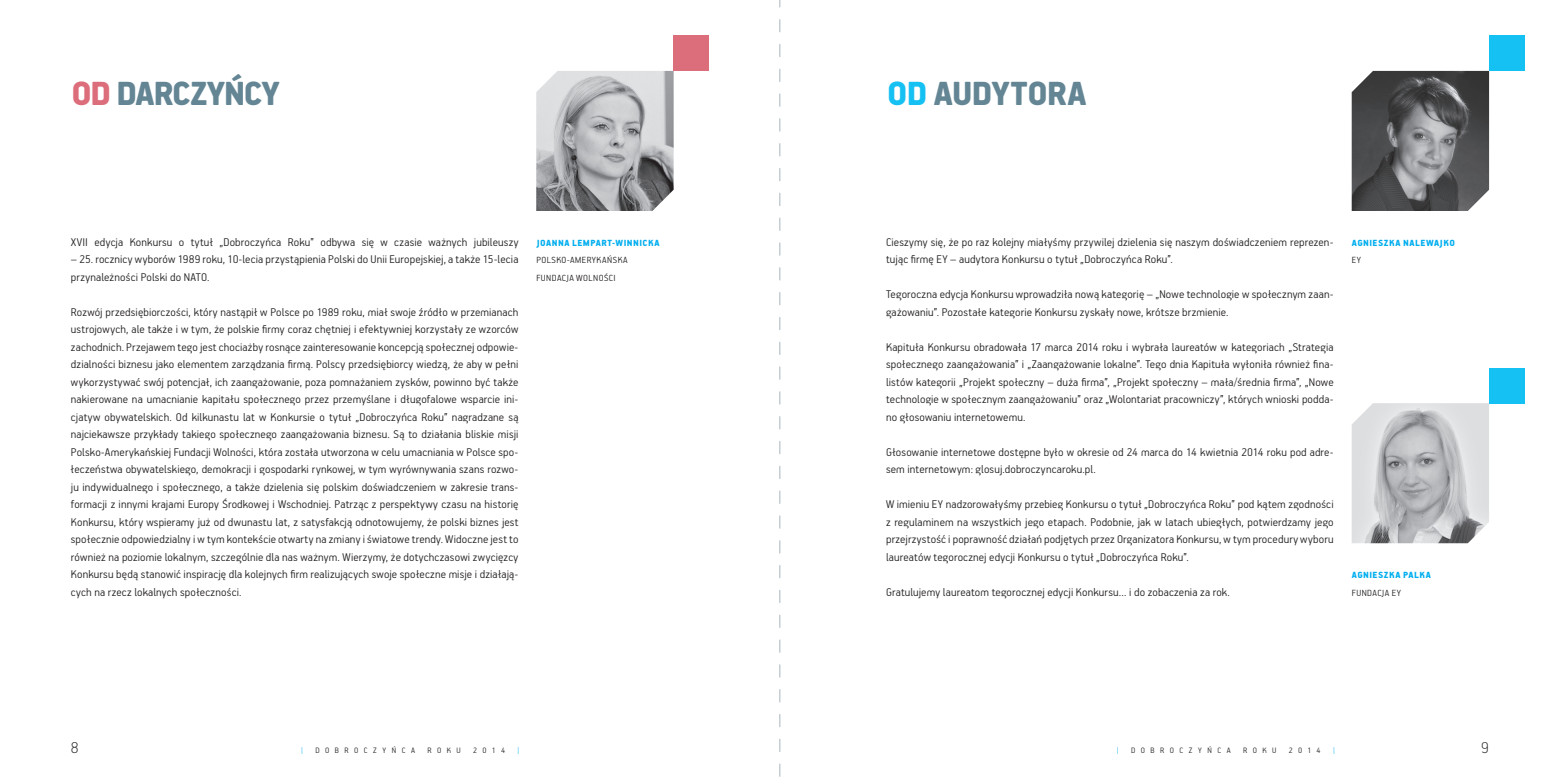
<style>
.page{position:relative;width:1560px;height:780px;background:#fff}
.page>*{position:absolute;margin:0;border:0;box-sizing:border-box;transform-origin:0 0}
.t1{font:900 37.5px "PF Handbook Pro";letter-spacing:-.035em;color:#638594}
.t2{font:100 17.5px "PF Handbook Pro";color:#231f20}
.t3{font:300 12.5px/17.5px "PF Handbook Pro";letter-spacing:.015em;color:#231f20}
.t4{font:900 10px "PF Handbook Pro";letter-spacing:.05em;color:#00aeef}
.t5{font:300 10px/17.5px "PF Handbook Pro";letter-spacing:.045em;color:#231f20}
.t6{font:300 8.75px "PF Handbook Pro";letter-spacing:.625em;color:#231f20}
.t7{font:300 8.75px "PF Handbook Pro";color:#00aeef}
.s1{color:#dc6d7a}
.s2{color:#15c0f2}
</style>
<div class="page">
<img style="left:536px;top:71px;width:137px;height:140px">
<div style="left:673px;top:35px;width:35px;height:35px;background:#dc6d7a"></div>
<img style="left:1351px;top:71px;width:137px;height:140px">
<img style="left:1352px;top:403px;width:136px;height:140px">
<div style="left:1488px;top:36px;width:35px;height:35px;background:#15c0f2"></div>
<div style="left:1488px;top:368px;width:35px;height:35px;background:#15c0f2"></div>
<svg style="left:779px;top:0;width:1px;height:777px"></svg>
<h1 class="t1" style="left:71px;top:71px;width:210px"><span class="s1">OD</span> DARCZYŃCY</h1>
<p class="t3" style="left:71px;top:232px;width:449px">XVII edycja Konkursu o tytuł „Dobroczyńca Roku” odbywa się w czasie ważnych jubileuszy</p>
<p class="t3" style="left:71px;top:250px;width:449px">– 25. rocznicy wyborów 1989 roku, 10-lecia przystąpienia Polski do Unii Europejskiej, a także 15-lecia przynależności Polski do NATO.</p>
<p class="t3" style="left:71px;top:302px;width:449px;text-align:justify">Rozwój przedsiębiorczości, który nastąpił w Polsce po 1989 roku, miał swoje źródło w przemianach ustrojowych, ale także i w tym, że polskie firmy coraz chętniej i efektywniej korzystały ze wzorców zachodnich. Przejawem tego jest chociażby rosnące zainteresowanie koncepcją społecznej odpowie&shy;dzialności biznesu jako elementem zarządzania firmą. Polscy przedsiębiorcy wiedzą, że aby w pełni wykorzystywać swój potencjał, ich zaangażowanie, poza pomnażaniem zysków, powinno być także nakierowane na umacnianie kapitału społecznego przez przemyślane i długofalowe wsparcie ini&shy;cjatyw obywatelskich. Od kilkunastu lat w Konkursie o tytuł „Dobroczyńca Roku” nagradzane są najciekawsze przykłady takiego społecznego zaangażowania biznesu. Są to działania bliskie misji Polsko-Amerykańskiej Fundacji Wolności, która została utworzona w celu umacniania w Polsce spo&shy;łeczeństwa obywatelskiego, demokracji i gospodarki rynkowej, w tym wyrównywania szans rozwo&shy;ju indywidualnego i społecznego, a także dzielenia się polskim doświadczeniem w zakresie trans&shy;formacji z innymi krajami Europy Środkowej i Wschodniej. Patrząc z perspektywy czasu na historię Konkursu, który wspieramy już od dwunastu lat, z satysfakcją odnotowujemy, że polski biznes jest społecznie odpowiedzialny i w tym kontekście otwarty na zmiany i światowe trendy. Widoczne jest to również na poziomie lokalnym, szczególnie dla nas ważnym. Wierzymy, że dotychczasowi zwycięzcy Konkursu będą stanowić inspirację dla kolejnych firm realizujących swoje społeczne misje i działają&shy;cych na rzecz lokalnych społeczności.</p>
<p class="t4" style="left:536px;top:236px;width:125px">JOANNA LEMPART-WINNICKA</p>
<p class="t5" style="left:536px;top:251px;width:93px">POLSKO-AMERYKAŃSKA<br>FUNDACJA WOLNOŚCI</p>
<h1 class="t1" style="left:886px;top:71px;width:201px"><span class="s2">OD</span> AUDYTORA</h1>
<p class="t3" style="left:886px;top:232px;width:449px">Cieszymy się, że po raz kolejny miałyśmy przywilej dzielenia się naszym doświadczeniem reprezen&shy;tując firmę EY – audytora Konkursu o tytuł „Dobroczyńca Roku”.</p>
<p class="t3" style="left:886px;top:285px;width:449px">Tegoroczna edycja Konkursu wprowadziła nową kategorię – „Nowe technologie w społecznym zaan&shy;gażowaniu”. Pozostałe kategorie Konkursu zyskały nowe, krótsze brzmienie.</p>
<p class="t3" style="left:886px;top:337px;width:449px;text-align:justify">Kapituła Konkursu obradowała 17 marca 2014 roku i wybrała laureatów w kategoriach „Strategia społecznego zaangażowania” i „Zaangażowanie lokalne”. Tego dnia Kapituła wyłoniła również fina&shy;listów kategorii „Projekt społeczny – duża firma”, „Projekt społeczny – mała/średnia firma”, „Nowe technologie w społecznym zaangażowaniu” oraz „Wolontariat pracowniczy”, których wnioski podda&shy;no głosowaniu internetowemu.</p>
<p class="t3" style="left:886px;top:442px;width:449px">Głosowanie internetowe dostępne było w okresie od 24 marca do 14 kwietnia 2014 roku pod adre&shy;sem internetowym: glosuj.dobroczyncaroku.pl.</p>
<p class="t3" style="left:886px;top:495px;width:449px;text-align:justify">W imieniu EY nadzorowałyśmy przebieg Konkursu o tytuł „Dobroczyńca Roku” pod kątem zgodności z regulaminem na wszystkich jego etapach. Podobnie, jak w latach ubiegłych, potwierdzamy jego przejrzystość i poprawność działań podjętych przez Organizatora Konkursu, w tym procedury wyboru laureatów tegorocznej edycji Konkursu o tytuł „Dobroczyńca Roku”.</p>
<p class="t3" style="left:886px;top:582px;width:345px">Gratulujemy laureatom tegorocznej edycji Konkursu… i do zobaczenia za rok.</p>
<p class="t4" style="left:1351px;top:236px;width:105px">AGNIESZKA NALEWAJKO</p>
<p class="t5" style="left:1351px;top:251px;width:11px">EY</p>
<p class="t4" style="left:1351px;top:569px;width:81px">AGNIESZKA PALKA</p>
<p class="t5" style="left:1351px;top:583px;width:51px">FUNDACJA EY</p>
<h2 class="t2" style="left:71px;top:737px;width:9px">8</h2>
<p class="t7" style="left:301px;top:745px;width:3px">|</p>
<p class="t6" style="left:315px;top:745px;width:101px">DOBROCZYŃCA</p>
<p class="t6" style="left:427px;top:745px;width:35px">ROKU</p>
<p class="t6" style="left:473px;top:745px;width:33px">2014</p>
<p class="t7" style="left:517px;top:745px;width:3px">|</p>
<p class="t7" style="left:1116px;top:745px;width:3px">|</p>
<p class="t6" style="left:1130px;top:745px;width:101px">DOBROCZYŃCA</p>
<p class="t6" style="left:1242px;top:745px;width:35px">ROKU</p>
<p class="t6" style="left:1288px;top:745px;width:33px">2014</p>
<p class="t7" style="left:1332px;top:745px;width:3px">|</p>
<h2 class="t2" style="left:1480px;top:737px;width:9px">9</h2>
</div>
